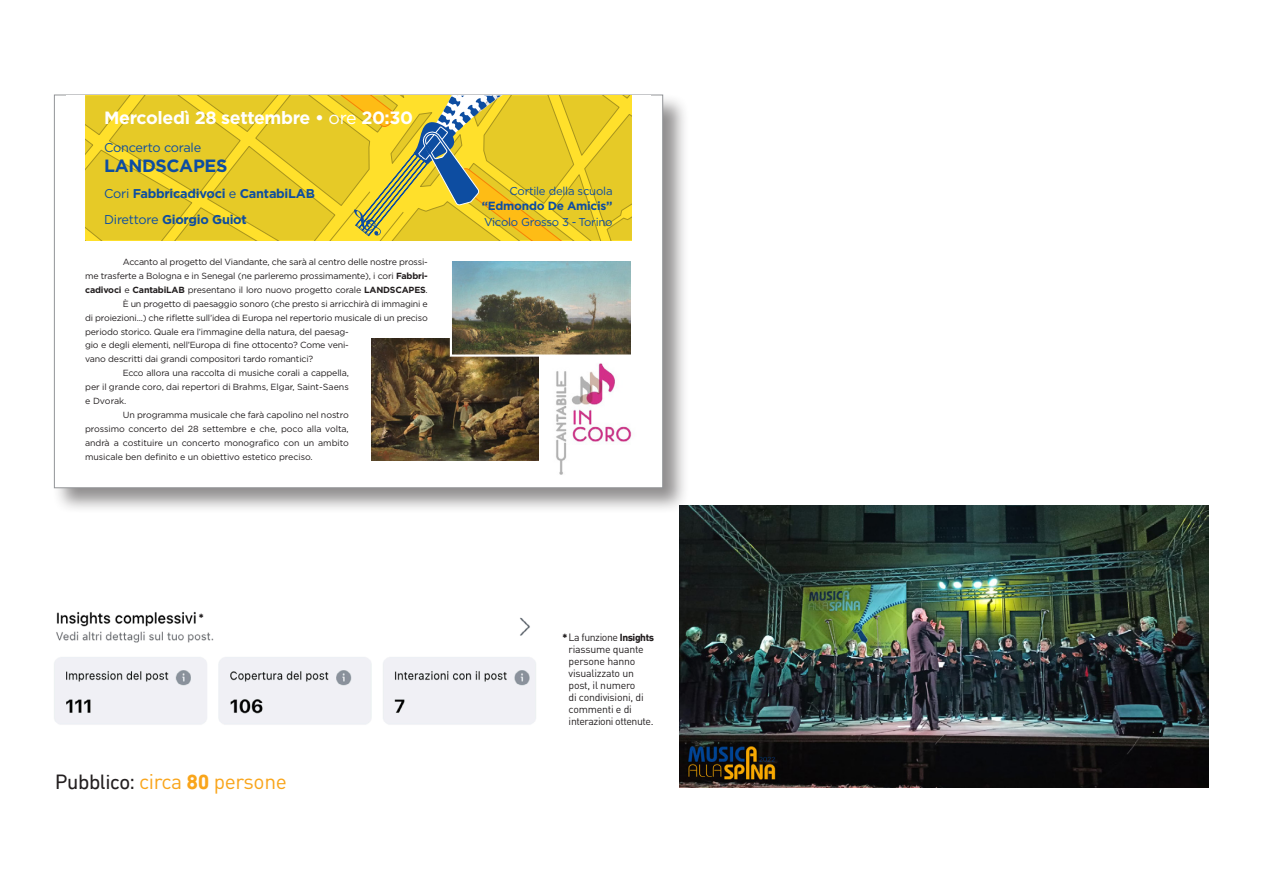
<style>
.page{position:relative;width:1263px;height:893px;background:#fff}
.page>*{position:absolute;margin:0;border:0;box-sizing:border-box;transform-origin:0 0}
.t1{font:21px "DIN Pro";letter-spacing:-.02em;color:#f9a51b}
.t2{font:700 17.7px "Gotham";letter-spacing:-.02em;color:#fff}
.t3{font:700 17.7px "Gotham";letter-spacing:-.02em;color:#0d4da1}
.t4{font:700 13.5px "DIN Next W01";color:#231f20}
.t5{font:700 12.75px/26.1px "Gotham";letter-spacing:-.02em;color:#0d4da1}
.t6{font:12.75px "Gotham";letter-spacing:-.02em;color:#0d4da1}
.t7{font:700 11.85px "Gotham";letter-spacing:-.02em;color:#0d4da1}
.t8{font:11.4px "Gotham";letter-spacing:-.02em;color:#0d4da1}
.t9{font:10.5px "DIN Pro";letter-spacing:-.02em;color:#231f20}
.t10{font:10.5px "DIN Pro";letter-spacing:-.04em;color:#231f20}
.t11{font:8.85px "Gotham";letter-spacing:-.02em;color:#231f20}
.t12{font:8.85px "Gotham";color:#231f20}
.s1{font-weight:400}
.s2{font-weight:700}
.s3{font-family:"DIN Next W01";color:#231f20}
.s4{font-family:"DIN Next W01";font-weight:700}
</style>
<div class="page">
<img style="left:54px;top:611px;width:482px;height:114px">
<div style="left:52px;top:93px;width:637px;height:422px;background:#231f20;opacity:.5"></div>
<div style="left:54px;top:95px;width:609px;height:393px;background:#fff;border:1px solid #939598"></div>
<img style="left:679px;top:505px;width:530px;height:282px">
<div style="left:66px;top:96px;width:585px;height:388px;background:#fff"></div>
<svg style="left:85px;top:96px;width:547px;height:144px;background:#e1c82e"></svg>
<img style="left:556px;top:363px;width:76px;height:112px">
<img style="left:371px;top:339px;width:167px;height:121px">
<img style="left:453px;top:262px;width:178px;height:92px">
<div style="left:450px;top:256px;width:185px;height:101px;border:2px solid #fff"></div>
<h2 class="t2" style="left:104px;top:106px;width:310px">Mercoledì 28 settembre • <span class="s1">ore</span> 20:30</h2>
<h3 class="t6" style="left:104px;top:139px;width:99px">Concerto corale</h3>
<h2 class="t3" style="left:104px;top:154px;width:125px">LANDSCAPES</h2>
<h3 class="t5" style="left:104px;top:181px;width:212px"><span class="s1">Cori</span> Fabbricadivoci <span class="s1">e</span> CantabiLAB<br><span class="s1">Direttore</span> Giorgio Guiot</h3>
<p class="t8" style="left:509px;top:183px;width:105px">Cortile della scuola</p>
<h3 class="t7" style="left:482px;top:198px;width:132px">“Edmondo De Amicis”</h3>
<p class="t8" style="left:484px;top:214px;width:130px">Vicolo Grosso 3 - Torino</p>
<p class="t11" style="left:123px;top:256px;width:307px">Accanto al progetto del Viandante, che sarà al centro delle nostre prossi-</p>
<p class="t11" style="left:85px;top:270px;width:344px">me trasferte a Bologna e in Senegal (ne parleremo prossimamente), i cori <span class="s2">Fabbri-</span></p>
<p class="t11" style="left:85px;top:284px;width:344px"><span class="s2">cadivoci</span> e <span class="s2">CantabiLAB</span> presentano il loro nuovo progetto corale <span class="s2">LANDSCAPES</span>.</p>
<p class="t11" style="left:123px;top:298px;width:307px">È un progetto di paesaggio sonoro (che presto si arricchirà di immagini e</p>
<p class="t11" style="left:85px;top:312px;width:344px">di proiezioni...) che riflette sull’idea di Europa nel repertorio musicale di un preciso</p>
<p class="t11" style="left:85px;top:326px;width:265px">periodo storico. Quale era l’immagine della natura, del paesag-</p>
<p class="t11" style="left:85px;top:340px;width:265px">gio e degli elementi, nell’Europa di fine ottocento? Come veni-</p>
<p class="t11" style="left:85px;top:354px;width:230px">vano descritti dai grandi compositori tardo romantici?</p>
<p class="t11" style="left:123px;top:367px;width:228px">Ecco allora una raccolta di musiche corali a cappella,</p>
<p class="t12" style="left:85px;top:381px;width:265px">per il grande coro, dai repertori di Brahms, Elgar, Saint-Saens</p>
<p class="t11" style="left:85px;top:395px;width:43px">e Dvorak.</p>
<p class="t11" style="left:123px;top:409px;width:228px">Un programma musicale che farà capolino nel nostro</p>
<p class="t11" style="left:85px;top:423px;width:265px">prossimo concerto del 28 settembre e che, poco alla volta,</p>
<p class="t11" style="left:85px;top:437px;width:265px">andrà a costituire un concerto monografico con un ambito</p>
<p class="t11" style="left:85px;top:451px;width:229px">musicale ben definito e un obiettivo estetico preciso.</p>
<p class="t4" style="left:199px;top:610px;width:6px">*</p>
<p class="t1" style="left:55px;top:767px;width:233px"><span class="s3">Pubblico:</span> circa <span class="s4">80</span> persone</p>
<p class="t10" style="left:568px;top:630px;width:87px">La funzione <span class="s4">Insights</span></p>
<p class="t9" style="left:568px;top:642px;width:77px">riassume quante</p>
<p class="t9" style="left:568px;top:654px;width:68px">persone hanno</p>
<p class="t9" style="left:568px;top:666px;width:67px">visualizzato un</p>
<p class="t9" style="left:568px;top:678px;width:68px">post, il numero</p>
<p class="t9" style="left:568px;top:690px;width:77px">di condivisioni, di</p>
<p class="t9" style="left:568px;top:702px;width:65px">commenti e di</p>
<p class="t10" style="left:568px;top:714px;width:87px">interazioni ottenute.</p>
<p class="t4" style="left:563px;top:630px;width:6px">*</p>
</div>
